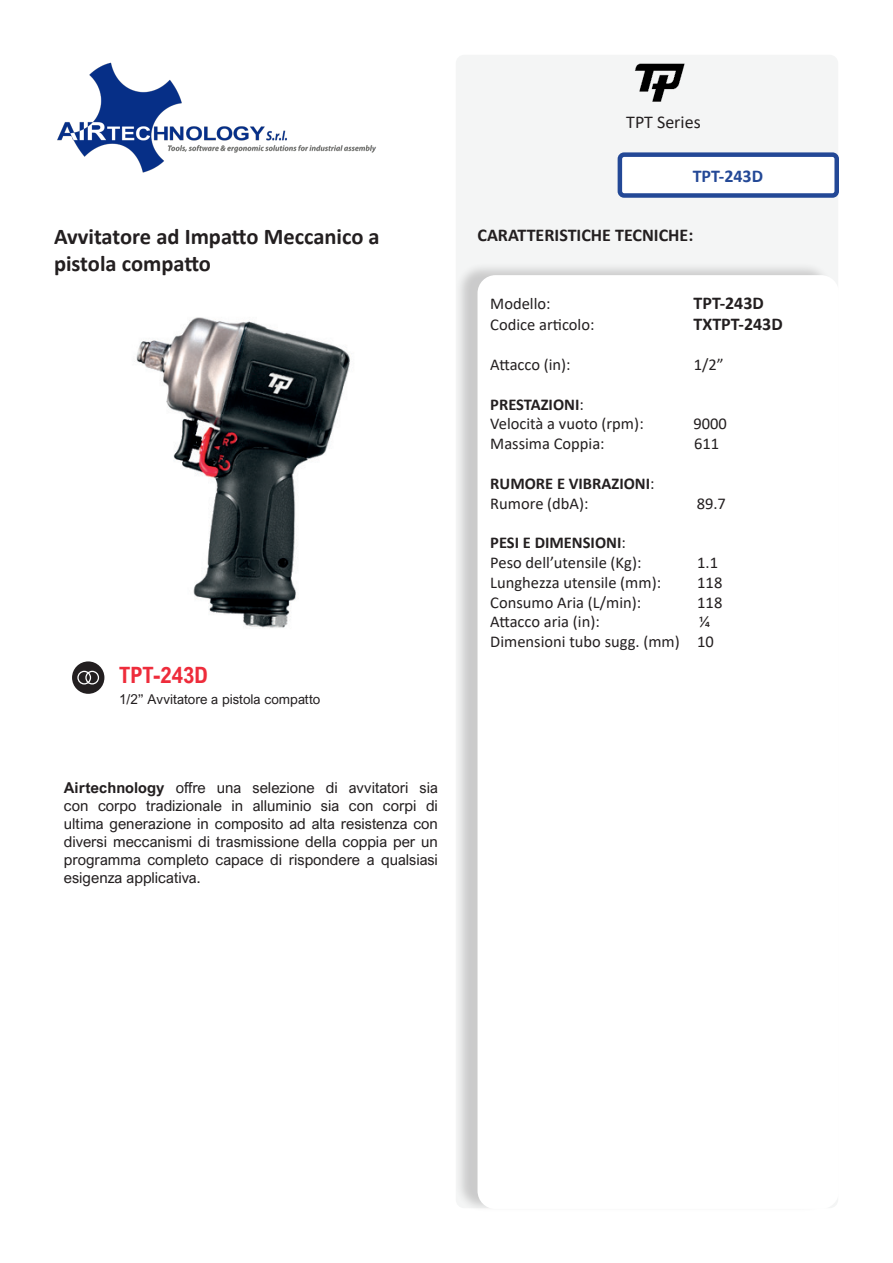
<style>
.page{position:relative;width:893px;height:1263px;background:#fff}
.page>*{position:absolute;margin:0;border:0;box-sizing:border-box;transform-origin:0 0}
.t1{font:700 22.5px/27px "Calibri";color:#231f20}
.t2{font:700 22.5px "Arial Nova Cond";color:#ee2c3b}
.t3{font:700 18px "Calibri";color:#231f20}
.t4{font:18px "Calibri";color:#231f20}
.t5{font:700 18px "Calibri";color:#234896}
.t6{font:16.5px/19.8px "Calibri";color:#231f20}
.t7{font:700 16.5px/19.8px "Calibri";color:#231f20}
.t8{font:15px/18px "Arial Nova";color:#231f20;text-align:justify}
.t9{font:13.5px "Arial Nova";color:#231f20}
.s1{font-weight:700}
.s2{font-weight:400}
</style>
<div class="page">
<img style="left:57px;top:62px;width:319px;height:111px">
<div style="left:456px;top:55px;width:382px;height:1153px;background:#f4f5f5;border-radius:9px"></div>
<div style="left:620px;top:155px;width:217px;height:40px;background:#fff;border-radius:4px"></div>
<div style="left:618px;top:152px;width:221px;height:46px;border:4px solid #234896;border-radius:4px"></div>
<div style="left:455px;top:262px;width:378px;height:951px;background:#231f20;opacity:.2"></div>
<div style="left:477px;top:275px;width:362px;height:934px;background:#fff;border-radius:18px"></div>
<img style="left:635px;top:63px;width:50px;height:39px">
<svg style="left:72px;top:661px;width:32px;height:33px"></svg>
<div style="left:85px;top:671px;width:14px;height:13px;border:1px solid #fff;border-radius:50%"></div>
<div style="left:77px;top:671px;width:14px;height:13px;border:1px solid #fff;border-radius:50%"></div>
<img style="left:136px;top:317px;width:214px;height:311px">
<p class="t4" style="left:626px;top:109px;width:76px">TPT Series</p>
<p class="t5" style="left:693px;top:163px;width:72px">TPT-243D</p>
<h1 class="t1" style="left:54px;top:223px;width:327px">Avvitatore ad Impatto Meccanico a pistola compatto</h1>
<p class="t3" style="left:477px;top:222px;width:217px">CARATTERISTICHE TECNICHE:</p>
<p class="t6" style="left:490px;top:293px;width:62px">Modello:</p>
<p class="t3" style="left:693px;top:290px;width:72px">TPT-243D</p>
<p class="t6" style="left:490px;top:315px;width:106px">Codice articolo:</p>
<p class="t3" style="left:693px;top:312px;width:91px">TXTPT-243D</p>
<p class="t6" style="left:490px;top:354px;width:82px">Attacco (in):</p>
<p class="t6" style="left:694px;top:354px;width:31px">1/2”</p>
<p class="t6" style="left:490px;top:394px;width:155px"><span class="s1">PRESTAZIONI</span>:<br>Velocità a vuoto (rpm):</p>
<p class="t6" style="left:693px;top:414px;width:35px">9000</p>
<p class="t6" style="left:490px;top:433px;width:116px">Massima Coppia:</p>
<p class="t6" style="left:694px;top:433px;width:27px">611</p>
<p class="t7" style="left:490px;top:473px;width:166px">RUMORE E VIBRAZIONI<span class="s2">:<br>Rumore (dbA):</span></p>
<p class="t6" style="left:697px;top:493px;width:31px">89.7</p>
<p class="t6" style="left:490px;top:532px;width:153px"><span class="s1">PESI E DIMENSIONI</span>:<br>Peso dell’utensile (Kg):</p>
<p class="t6" style="left:697px;top:552px;width:22px">1.1</p>
<h1 class="t2" style="left:119px;top:660px;width:91px">TPT-243D</h1>
<p class="t9" style="left:119px;top:691px;width:203px">1/2” Avvitatore a pistola compatto</p>
<p class="t8" style="left:64px;top:779px;width:376px"><span class="s1">Airtechnology</span> offre una selezione di avvitatori sia con corpo tradizionale in alluminio sia con corpi di ultima generazione in composito ad alta resistenza con diversi meccanismi di trasmissione della coppia per un programma completo capace di rispondere a qualsiasi esigenza applicativa.</p>
<p class="t6" style="left:490px;top:572px;width:172px">Lunghezza utensile (mm):</p>
<p class="t6" style="left:697px;top:572px;width:27px">118</p>
<p class="t6" style="left:490px;top:592px;width:152px">Consumo Aria (L/min):</p>
<p class="t6" style="left:697px;top:592px;width:27px">118</p>
<p class="t6" style="left:490px;top:612px;width:111px">Attacco aria (in):</p>
<p class="t6" style="left:490px;top:612px;width:225px;text-align:right">1/4<br>Dimensioni tubo sugg. (mm) 10</p>
</div>
